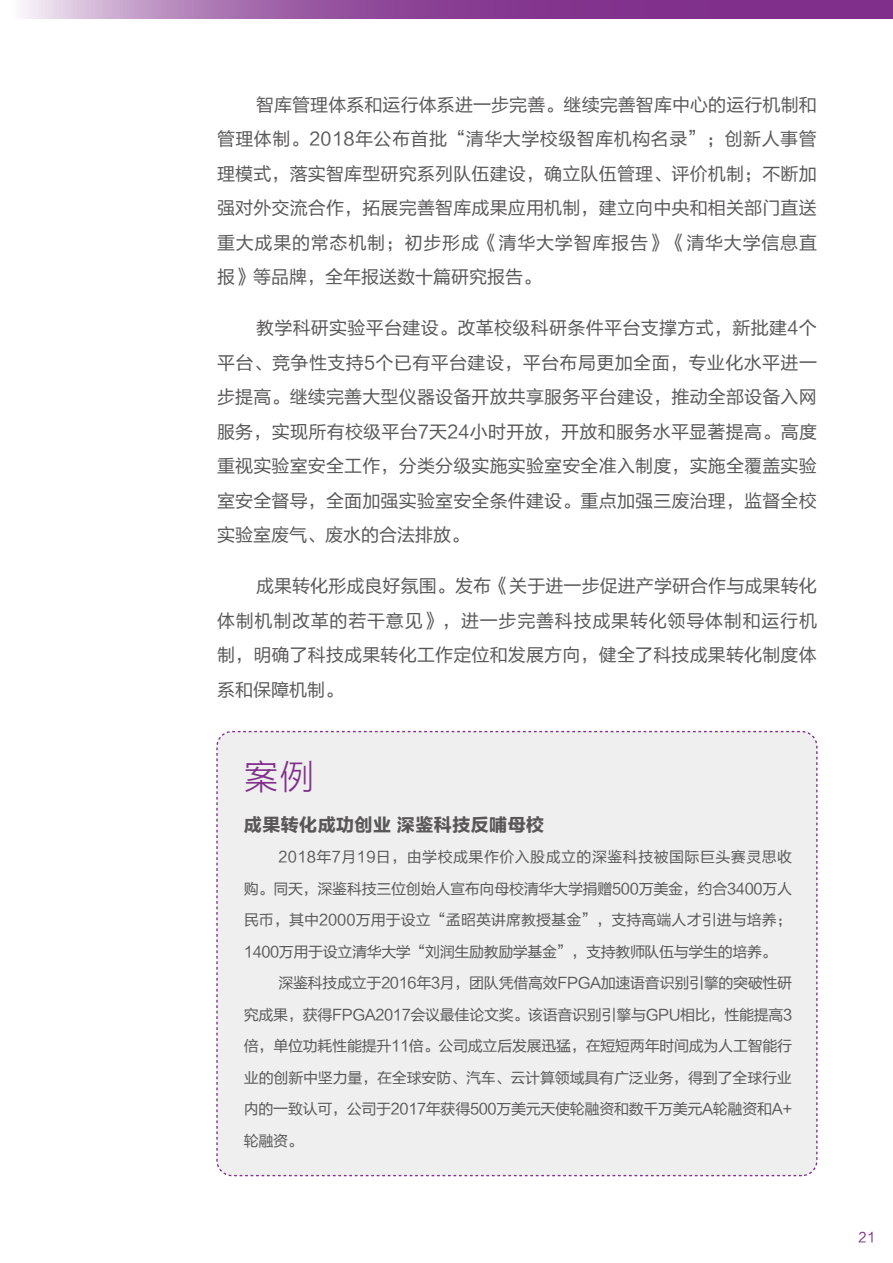
<style>
.page{position:relative;width:893px;height:1263px;background:#fff}
.page>*{position:absolute;margin:0;border:0;box-sizing:border-box;transform-origin:0 0}
.t1{font:34.65px "FZLTXHK";color:#80308b}
.t2{font:18px/34.5px "FZLTHK GBK1 0";letter-spacing:.01em;color:#595757;text-align:justify}
.t3{font:18px "FZLTDHK GBK1 0";letter-spacing:.025em;color:#595757}
.t4{font:15px/31.5px "FZLTHK GBK1 0";letter-spacing:-.02em;color:#595757;text-align:justify}
.t5{font:13.5px "FZLTHK GBK1 0";color:#80308b}
</style>
<div class="page">
<svg style="left:23px;top:1px;width:870px;height:18px;background:#9857a1"></svg>
<div style="left:217px;top:731px;width:600px;height:444px;background:#efefef;border-radius:14px"></div>
<p class="t2" style="left:217px;top:88px;width:601px;text-indent:39px">智库管理体系和运行体系进一步完善。继续完善智库中心的运行机制和管理体制。2018年公布首批“清华大学校级智库机构名录”；创新人事管理模式，落实智库型研究系列队伍建设，确立队伍管理、评价机制；不断加强对外交流合作，拓展完善智库成果应用机制，建立向中央和相关部门直送重大成果的常态机制；初步形成《清华大学智库报告》《清华大学信息直报》等品牌，全年报送数十篇研究报告。</p>
<p class="t2" style="left:217px;top:311px;width:601px;text-indent:39px">教学科研实验平台建设。改革校级科研条件平台支撑方式，新批建4个平台、竞争性支持5个已有平台建设，平台布局更加全面，专业化水平进一步提高。继续完善大型仪器设备开放共享服务平台建设，推动全部设备入网服务，实现所有校级平台7天24小时开放，开放和服务水平显著提高。高度重视实验室安全工作，分类分级实施实验室安全准入制度，实施全覆盖实验室安全督导，全面加强实验室安全条件建设。重点加强三废治理，监督全校实验室废气、废水的合法排放。</p>
<p class="t2" style="left:217px;top:569px;width:601px;text-indent:39px">成果转化形成良好氛围。发布《关于进一步促进产学研合作与成果转化体制机制改革的若干意见》，进一步完善科技成果转化领导体制和运行机制，明确了科技成果转化工作定位和发展方向，健全了科技成果转化制度体系和保障机制。</p>
<h1 class="t1" style="left:244px;top:757px;width:72px">案例</h1>
<p class="t3" style="left:244px;top:815px;width:302px">成果转化成功创业 深鉴科技反哺母校</p>
<p class="t4" style="left:244px;top:842px;width:550px;text-indent:34px">2018年7月19日，由学校成果作价入股成立的深鉴科技被国际巨头赛灵思收购。同天，深鉴科技三位创始人宣布向母校清华大学捐赠500万美金，约合3400万人民币，其中2000万用于设立“孟昭英讲席教授基金”，支持高端人才引进与培养；1400万用于设立清华大学“刘润生励教励学基金”，支持教师队伍与学生的培养。</p>
<p class="t4" style="left:244px;top:968px;width:550px;text-indent:34px">深鉴科技成立于2016年3月，团队凭借高效FPGA加速语音识别引擎的突破性研究成果，获得FPGA2017会议最佳论文奖。该语音识别引擎与GPU相比，性能提高3倍，单位功耗性能提升11倍。公司成立后发展迅猛，在短短两年时间成为人工智能行业的创新中坚力量，在全球安防、汽车、云计算领域具有广泛业务，得到了全球行业内的一致认可，公司于2017年获得500万美元天使轮融资和数千万美元A轮融资和A+轮融资。</p>
<p class="t5" style="left:858px;top:1229px;width:18px">21</p>
</div>
